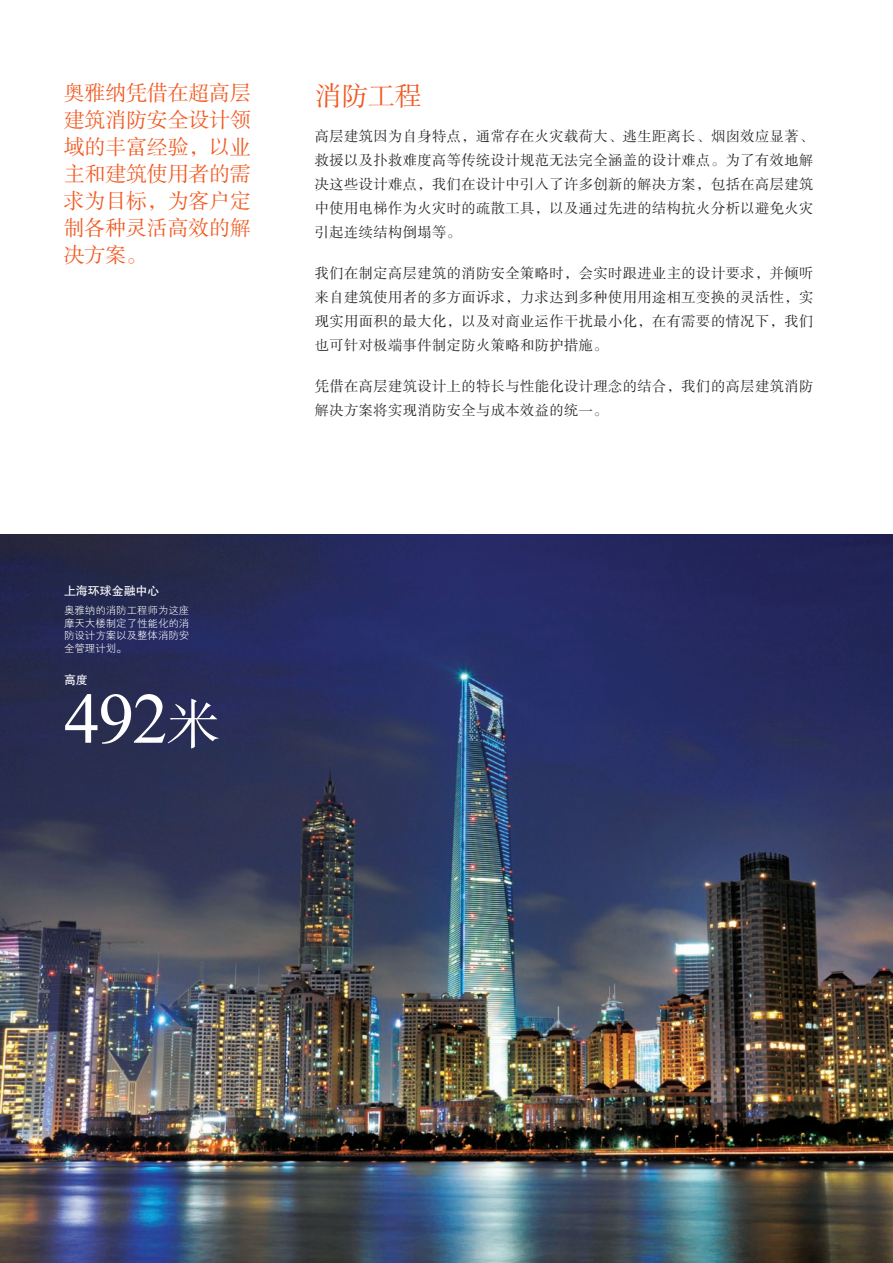
<style>
.page{position:relative;width:893px;height:1263px;background:#fff}
.page>*{position:absolute;margin:0;border:0;box-sizing:border-box;transform-origin:0 0}
.t1{font:72px "Times New Roman";color:#fff}
.H2{font:27px "FZSSJW GB1 0";color:#f15921}
.H2-2{font:21px/27px "FZSSJW GB1 0";letter-spacing:-.01em;color:#f15921;text-align:justify}
.Inside_body_text{font:14.25px/24px "FZSSJW GB1 0";letter-spacing:.03em;color:#231f20;text-align:justify}
.t2{font:12px "FZHTJW GB1 0";letter-spacing:-.005em;color:#fff}
.t3{font:10.5px/12.8px "FZXH1 JW GB1 0";letter-spacing:-.005em;color:#fff;text-align:justify}
.s1{font-family:"FZSSJW GB1 0";font-size:54px}
</style>
<div class="page">
<img style="left:0;top:534px;width:893px;height:729px">
<p class="H2-2" style="left:64px;top:81px;width:189px">奥雅纳凭借在超高层建筑消防安全设计领域的丰富经验，以业主和建筑使用者的需求为目标，为客户定制各种灵活高效的解决方案。</p>
<p class="H2" style="left:315px;top:81px;width:109px">消防工程</p>
<p class="Inside_body_text" style="left:315px;top:125px;width:500px">高层建筑因为自身特点，通常存在火灾载荷大、逃生距离长、烟囱效应显著、救援以及扑救难度高等传统设计规范无法完全涵盖的设计难点。为了有效地解决这些设计难点，我们在设计中引入了许多创新的解决方案，包括在高层建筑中使用电梯作为火灾时的疏散工具，以及通过先进的结构抗火分析以避免火灾引起连续结构倒塌等。</p>
<p class="Inside_body_text" style="left:315px;top:262px;width:500px">我们在制定高层建筑的消防安全策略时，会实时跟进业主的设计要求，并倾听来自建筑使用者的多方面诉求，力求达到多种使用用途相互变换的灵活性，实现实用面积的最大化，以及对商业运作干扰最小化，在有需要的情况下，我们也可针对极端事件制定防火策略和防护措施。</p>
<p class="Inside_body_text" style="left:315px;top:375px;width:500px">凭借在高层建筑设计上的特长与性能化设计理念的结合，我们的高层建筑消防解决方案将实现消防安全与成本效益的统一。</p>
<p class="t2" style="left:64px;top:584px;width:97px">上海环球金融中心</p>
<p class="t3" style="left:64px;top:604px;width:127px">奥雅纳的消防工程师为这座摩天大楼制定了性能化的消防设计方案以及整体消防安全管理计划。</p>
<p class="t2" style="left:64px;top:674px;width:25px">高度</p>
<p class="t1" style="left:64px;top:670px;width:158px">492<span class="s1">米</span></p>
</div>
